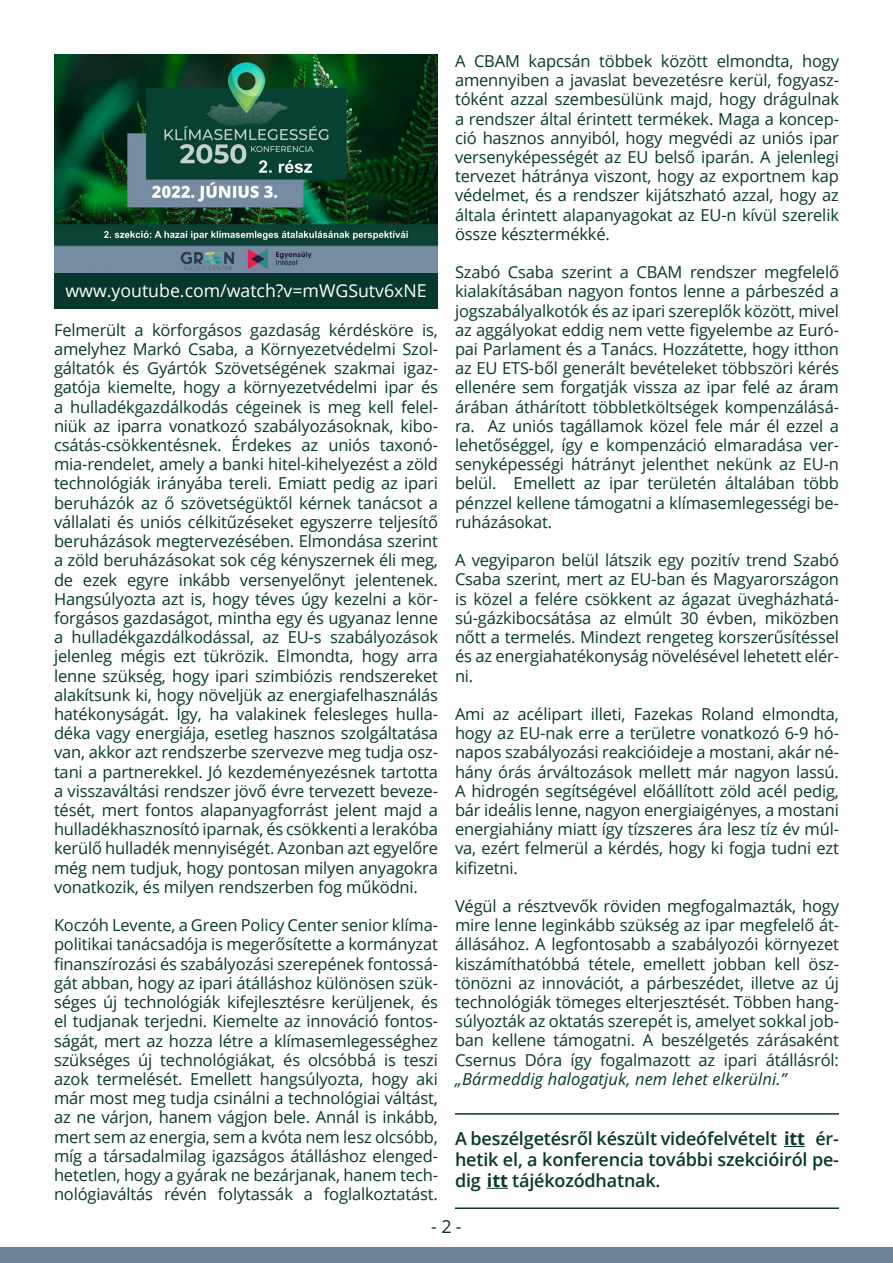
<style>
.page{position:relative;width:893px;height:1263px;background:#fff}
.page>*{position:absolute;margin:0;border:0;box-sizing:border-box;transform-origin:0 0}
.t1{font:600 18px/21px "Open Sans";letter-spacing:-.01em;color:#07382d;text-align:justify}
.t2{font:18px "Open Sans";color:#07382d}
.t3{font:17.7px "Open Sans";color:#fff}
.t4{font:16.5px/19.2px "Open Sans";letter-spacing:-.01em;color:#07382d;text-align:justify}
.t5{font:italic 16.5px "Open Sans";letter-spacing:.01em;color:#07382d}
.s1{font-weight:700}
</style>
<div class="page">
<img style="left:54px;top:54px;width:384px;height:220px">
<div style="left:0;top:1247px;width:893px;height:16px;background:#6c8299"></div>
<div style="left:54px;top:274px;width:384px;height:35px;background:#07382d"></div>
<hr style="left:455px;top:1207px;width:384px;height:2px;background:#07382d">
<hr style="left:455px;top:1113px;width:384px;height:2px;background:#07382d">
<svg style="left:784px;top:1146px;width:21px;height:1px"></svg>
<svg style="left:487px;top:1188px;width:21px;height:1px"></svg>
<p class="t4" style="left:455px;top:51px;width:385px">A CBAM kapcsán többek között elmondta, hogy amennyiben a javaslat bevezetésre kerül, fogyasz&shy;tóként azzal szembesülünk majd, hogy drágulnak a rendszer által érintett termékek. Maga a koncep&shy;ció hasznos annyiból, hogy megvédi az uniós ipar versenyképességét az EU belső iparán. A jelenlegi tervezet hátránya viszont, hogy az exportnem kap védelmet, és a rendszer kijátszható azzal, hogy az általa érintett alapanyagokat az EU-n kívül szerelik össze késztermékké.</p>
<p class="t4" style="left:455px;top:262px;width:385px">Szabó Csaba szerint a CBAM rendszer megfelelő kialakításában nagyon fontos lenne a párbeszéd a jogszabályalkotók és az ipari szereplők között, mivel az aggályokat eddig nem vette figyelembe az Euró&shy;pai Parlament és a Tanács. Hozzátette, hogy itthon az EU ETS-ből generált bevételeket többszöri kérés ellenére sem forgatják vissza az ipar felé az áram árában áthárított többletköltségek kompenzálásá&shy;ra. Az uniós tagállamok közel fele már él ezzel a lehetőséggel, így e kompenzáció elmaradása ver&shy;senyképességi hátrányt jelenthet nekünk az EU-n belül. Emellett az ipar területén általában több pénzzel kellene támogatni a klímasemlegességi be&shy;ruházásokat.</p>
<p class="t4" style="left:455px;top:550px;width:385px">A vegyiparon belül látszik egy pozitív trend Szabó Csaba szerint, mert az EU-ban és Magyarországon is közel a felére csökkent az ágazat üvegházhatá&shy;sú-gázkibocsátása az elmúlt 30 évben, miközben nőtt a termelés. Mindezt rengeteg korszerűsítéssel és az energiahatékonyság növelésével lehetett elér&shy;ni.</p>
<p class="t4" style="left:455px;top:704px;width:385px">Ami az acélipart illeti, Fazekas Roland elmondta, hogy az EU-nak erre a területre vonatkozó 6-9 hó&shy;napos szabályozási reakcióideje a mostani, akár né&shy;hány órás árváltozások mellett már nagyon lassú.<br>A hidrogén segítségével előállított zöld acél pedig, bár ideális lenne, nagyon energiaigényes, a mostani energiahiány miatt így tízszeres ára lesz tíz év múl&shy;va, ezért felmerül a kérdés, hogy ki fogja tudni ezt kifizetni.</p>
<p class="t4" style="left:455px;top:896px;width:385px">Végül a résztvevők röviden megfogalmazták, hogy mire lenne leginkább szükség az ipar megfelelő át&shy;állásához. A legfontosabb a szabályozói környezet kiszámíthatóbbá tétele, emellett jobban kell ösz&shy;tönözni az innovációt, a párbeszédet, illetve az új technológiák tömeges elterjesztését. Többen hang&shy;súlyozták az oktatás szerepét is, amelyet sokkal job&shy;ban kellene támogatni. A beszélgetés zárásaként Csernus Dóra így fogalmazott az ipari átállásról:</p>
<p class="t5" style="left:455px;top:1067px;width:333px">„Bármeddig halogatjuk, nem lehet elkerülni.”</p>
<p class="t3" style="left:65px;top:278px;width:363px">www.youtube.com/watch?v=mWGSutv6xNE</p>
<p class="t4" style="left:54px;top:320px;width:385px">Felmerült a körforgásos gazdaság kérdésköre is, amelyhez Markó Csaba, a Környezetvédelmi Szol&shy;gáltatók és Gyártók Szövetségének szakmai igaz&shy;gatója kiemelte, hogy a környezetvédelmi ipar és a hulladékgazdálkodás cégeinek is meg kell felel&shy;niük az iparra vonatkozó szabályozásoknak, kibo&shy;csátás-csökkentésnek. Érdekes az uniós taxonó&shy;mia-rendelet, amely a banki hitel-kihelyezést a zöld technológiák irányába tereli. Emiatt pedig az ipari beruházók az ő szövetségüktől kérnek tanácsot a vállalati és uniós célkitűzéseket egyszerre teljesítő beruházások megtervezésében. Elmondása szerint a zöld beruházásokat sok cég kényszernek éli meg, de ezek egyre inkább versenyelőnyt jelentenek.<br>Hangsúlyozta azt is, hogy téves úgy kezelni a kör&shy;forgásos gazdaságot, mintha egy és ugyanaz lenne a hulladékgazdálkodással, az EU-s szabályozások jelenleg mégis ezt tükrözik. Elmondta, hogy arra lenne szükség, hogy ipari szimbiózis rendszereket alakítsunk ki, hogy növeljük az energiafelhasználás hatékonyságát. Így, ha valakinek felesleges hulla&shy;déka vagy energiája, esetleg hasznos szolgáltatása van, akkor azt rendszerbe szervezve meg tudja osz&shy;tani a partnerekkel. Jó kezdeményezésnek tartotta a visszaváltási rendszer jövő évre tervezett beveze&shy;tését, mert fontos alapanyagforrást jelent majd a hulladékhasznosító iparnak, és csökkenti a lerakóba kerülő hulladék mennyiségét. Azonban azt egyelőre még nem tudjuk, hogy pontosan milyen anyagokra vonatkozik, és milyen rendszerben fog működni.</p>
<p class="t4" style="left:54px;top:915px;width:385px">Koczóh Levente, a Green Policy Center senior klíma&shy;politikai tanácsadója is megerősítette a kormányzat finanszírozási és szabályozási szerepének fontossá&shy;gát abban, hogy az ipari átálláshoz különösen szük&shy;séges új technológiák kifejlesztésre kerüljenek, és el tudjanak terjedni. Kiemelte az innováció fontos&shy;ságát, mert az hozza létre a klímasemlegességhez szükséges új technológiákat, és olcsóbbá is teszi azok termelését. Emellett hangsúlyozta, hogy aki már most meg tudja csinálni a technológiai váltást, az ne várjon, hanem vágjon bele. Annál is inkább, mert sem az energia, sem a kvóta nem lesz olcsóbb, míg a társadalmilag igazságos átálláshoz elenged&shy;hetetlen, hogy a gyárak ne bezárjanak, hanem tech&shy;nológiaváltás révén folytassák a foglalkoztatást.</p>
<p class="t1" style="left:455px;top:1127px;width:385px;text-indent:360px">ér&shy;hetik el, a konferencia további szekcióiról pe&shy;dig <span class="s1">itt</span> tájékozódhatnak.</p>
<p class="t2" style="left:431px;top:1214px;width:32px">- 2 -</p>
<p class="t1" style="left:455px;top:1127px;width:351px">A beszélgetésről készült videófelvételt <span class="s1">itt</span></p>
</div>
